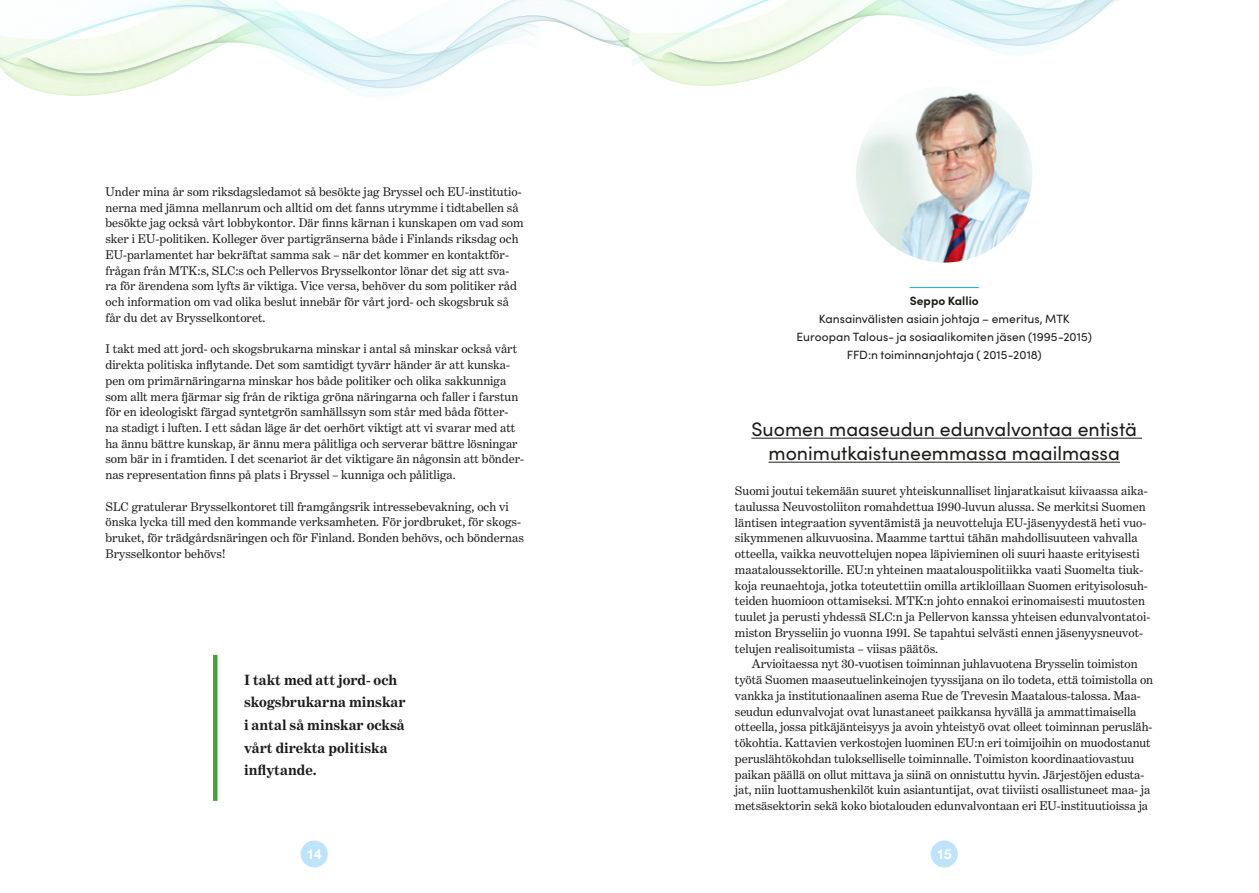
<style>
.page{position:relative;width:1259px;height:893px;background:#fff}
.page>*{position:absolute;margin:0;border:0;box-sizing:border-box;transform-origin:0 0}
.t1{font:19.5px/24px "Sofia Pro";color:#1d1d1b;text-align:center}
.t2{font:700 15px/22.5px "Benton Modern Text Two";color:#1d1d1b}
.t3{font:700 13.5px "Helvetica Neue LT Std";color:#fff}
.t4{font:12.75px/15.8px "Benton Modern Text Two";color:#1d1d1b}
.t5{font:12px/18px "Sofia Pro";letter-spacing:.005em;color:#1d1d1b;text-align:center}
.t6{font:700 12px "Sofia Pro";letter-spacing:.005em;color:#1d1d1b}
</style>
<div class="page">
<svg style="left:0;top:0;width:1118px;height:96px"></svg>
<div style="left:301px;top:840px;width:27px;height:27px;background:#bde4fa;border-radius:50%"></div>
<div style="left:930px;top:840px;width:27px;height:27px;background:#bde4fa;border-radius:50%"></div>
<hr style="left:751px;top:438px;width:391px;height:1px;background:#1d1d1b">
<hr style="left:768px;top:462px;width:352px;height:1px;background:#1d1d1b">
<img style="left:856px;top:86px;width:176px;height:177px;border-radius:88px">
<hr style="left:909px;top:287px;width:70px;height:1px;background:#00b1eb">
<hr style="left:213px;top:655px;width:4px;height:146px;background:#3fa535">
<p class="t4" style="left:105px;top:184px;width:420px">Under mina år som riksdagsledamot så besökte jag Bryssel och EU-institutio&shy;nerna med jämna mellanrum och alltid om det fanns utrymme i tidtabellen så besökte jag också vårt lobbykontor. Där finns kärnan i kunskapen om vad som sker i EU-politiken. Kolleger över partigränserna både i Finlands riksdag och EU-parlamentet har bekräftat samma sak – när det kommer en kontaktför&shy;frågan från MTK:s, SLC:s och Pellervos Brysselkontor lönar det sig att sva&shy;ra för ärendena som lyfts är viktiga. Vice versa, behöver du som politiker råd och information om vad olika beslut innebär för vårt jord- och skogsbruk så får du det av Brysselkontoret.</p>
<p class="t4" style="left:105px;top:341px;width:420px">I takt med att jord- och skogsbrukarna minskar i antal så minskar också vårt direkta politiska inflytande. Det som samtidigt tyvärr händer är att kunska&shy;pen om primärnäringarna minskar hos både politiker och olika sakkunniga som allt mera fjärmar sig från de riktiga gröna näringarna och faller i farstun för en ideologiskt färgad syntetgrön samhällssyn som står med båda fötter&shy;na stadigt i luften. I ett sådan läge är det oerhört viktigt att vi svarar med att ha ännu bättre kunskap, är ännu mera pålitliga och serverar bättre lösningar som bär in i framtiden. I det scenariot är det viktigare än någonsin att bönder&shy;nas representation finns på plats i Bryssel – kunniga och pålitliga.</p>
<p class="t4" style="left:105px;top:498px;width:420px">SLC gratulerar Brysselkontoret till framgångsrik intressebevakning, och vi önska lycka till med den kommande verksamheten. För jordbruket, för skogs&shy;bruket, för trädgårdsnäringen och för Finland. Bonden behövs, och böndernas Brysselkontor behövs!</p>
<p class="t2" style="left:244px;top:668px;width:163px">I takt med att jord- och skogsbrukarna minskar i antal så minskar också vårt direkta politiska inflytande.</p>
<p class="t6" style="left:909px;top:291px;width:71px">Seppo Kallio</p>
<p class="t5" style="left:796px;top:309px;width:297px">Kansainvälisten asiain johtaja – emeritus, MTK<br>Euroopan Talous- ja sosiaalikomiten jäsen (1995-2015)<br>FFD:n toiminnanjohtaja ( 2015-2018)</p>
<h1 class="t1" style="left:751px;top:416px;width:387px">Suomen maaseudun edunvalvontaa entistä monimutkaistuneemmassa maailmassa</h1>
<p class="t4" style="left:735px;top:483px;width:417px">Suomi joutui tekemään suuret yhteiskunnalliset linjaratkaisut kiivaassa aika&shy;taulussa Neuvostoliiton romahdettua 1990-luvun alussa. Se merkitsi Suomen läntisen integraation syventämistä ja neuvotteluja EU-jäsenyydestä heti vuo&shy;sikymmenen alkuvuosina. Maamme tarttui tähän mahdollisuuteen vahvalla otteella, vaikka neuvottelujen nopea läpivieminen oli suuri haaste erityisesti maataloussektorille. EU:n yhteinen maatalouspolitiikka vaati Suomelta tiuk&shy;koja reunaehtoja, jotka toteutettiin omilla artikloillaan Suomen erityisolosuh&shy;teiden huomioon ottamiseksi. MTK:n johto ennakoi erinomaisesti muutosten tuulet ja perusti yhdessä SLC:n ja Pellervon kanssa yhteisen edunvalvontatoi&shy;miston Brysseliin jo vuonna 1991. Se tapahtui selvästi ennen jäsenyysneuvot&shy;telujen realisoitumista – viisas päätös.</p>
<p class="t4" style="left:735px;top:656px;width:420px;text-indent:17px">Arvioitaessa nyt 30-vuotisen toiminnan juhlavuotena Brysselin toimiston työtä Suomen maaseutuelinkeinojen tyyssijana on ilo todeta, että toimistolla on vankka ja institutionaalinen asema Rue de Trevesin Maatalous-talossa. Maa&shy;seudun edunvalvojat ovat lunastaneet paikkansa hyvällä ja ammattimaisella otteella, jossa pitkäjänteisyys ja avoin yhteistyö ovat olleet toiminnan perusläh&shy;tökohtia. Kattavien verkostojen luominen EU:n eri toimijoihin on muodostanut peruslähtökohdan tulokselliselle toiminnalle. Toimiston koordinaatiovastuu paikan päällä on ollut mittava ja siinä on onnistuttu hyvin. Järjestöjen edusta&shy;jat, niin luottamushenkilöt kuin asiantuntijat, ovat tiiviisti osallistuneet maa- ja metsäsektorin sekä koko biotalouden edunvalvontaan eri EU-instituutioissa ja</p>
<p class="t3" style="left:307px;top:846px;width:17px">14</p>
<p class="t3" style="left:936px;top:846px;width:17px">15</p>
</div>
